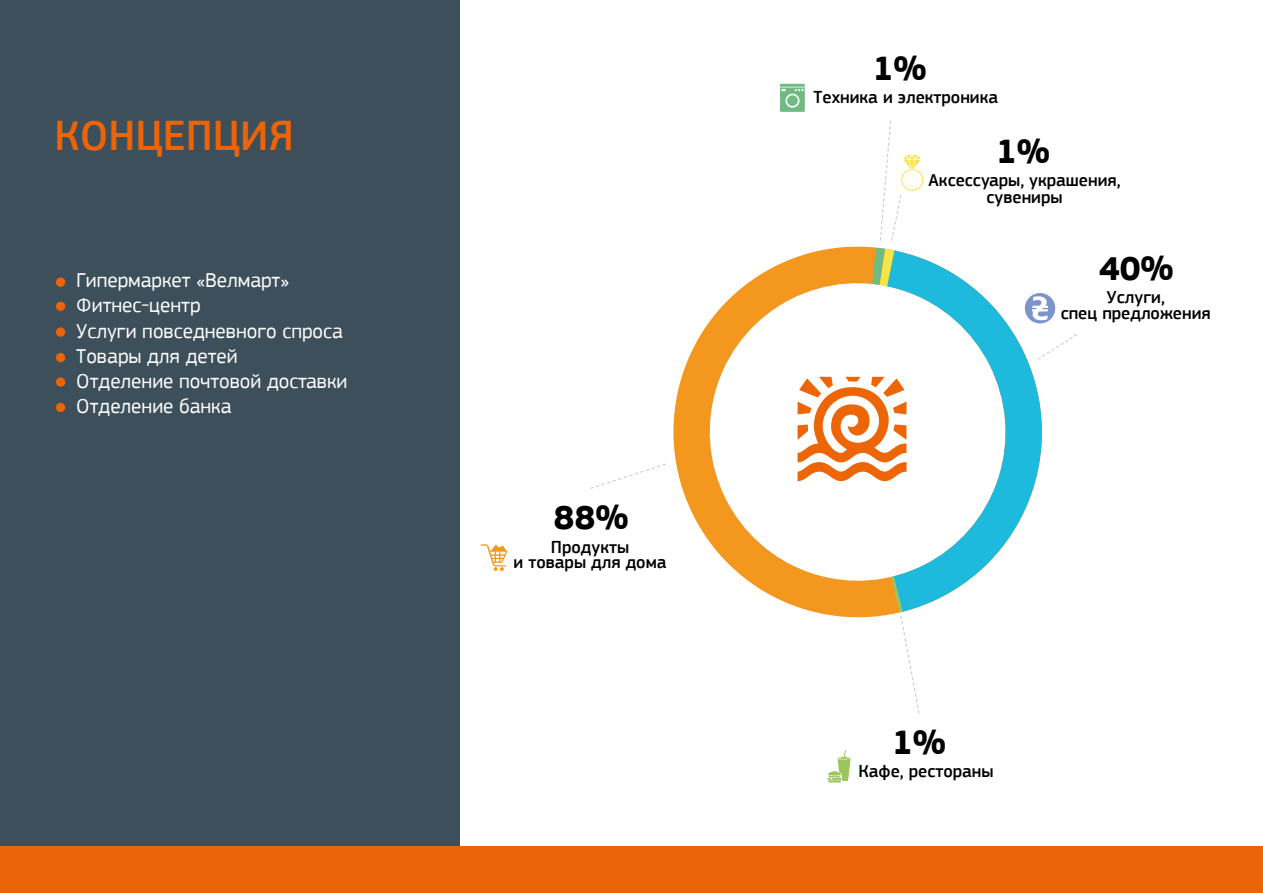
<style>
.page{position:relative;width:1263px;height:893px;background:#fff}
.page>*{position:absolute;margin:0;border:0;box-sizing:border-box;transform-origin:0 0}
.t1{font:500 43.5px "PF Square Sans Pro";color:#ec6408}
.t2{font:700 34.65px "PF Square Sans Pro";color:#000}
.t3{font:21px/25.2px "PF Square Sans Pro";color:#fff}
.t4{font:500 18px/16.5px "PF Square Sans Pro";color:#000;text-align:center}
</style>
<div class="page">
<div style="left:0;top:0;width:459px;height:852px;background:#3d4f5a"></div>
<div style="left:0;top:847px;width:1263px;height:46px;background:#ec6408"></div>
<div style="left:56px;top:277px;width:9px;height:10px;background:#ec6408;border-radius:50%"></div>
<div style="left:56px;top:302px;width:9px;height:9px;background:#ec6408;border-radius:50%"></div>
<div style="left:56px;top:327px;width:9px;height:10px;background:#ec6408;border-radius:50%"></div>
<div style="left:56px;top:353px;width:9px;height:9px;background:#ec6408;border-radius:50%"></div>
<div style="left:56px;top:377px;width:9px;height:10px;background:#ec6408;border-radius:50%"></div>
<div style="left:56px;top:403px;width:9px;height:9px;background:#ec6408;border-radius:50%"></div>
<svg style="left:673px;top:246px;width:218px;height:372px"></svg>
<svg style="left:887px;top:250px;width:161px;height:359px"></svg>
<svg style="left:872px;top:248px;width:22px;height:38px"></svg>
<svg style="left:797px;top:377px;width:109px;height:104px"></svg>
<svg style="left:480px;top:544px;width:28px;height:27px"></svg>
<div style="left:1025px;top:293px;width:30px;height:30px;background:#7c94cb;border-radius:50%"></div>
<svg style="left:1032px;top:296px;width:16px;height:24px"></svg>
<svg style="left:780px;top:84px;width:25px;height:28px"></svg>
<svg style="left:827px;top:750px;width:23px;height:32px"></svg>
<svg style="left:880px;top:120px;width:43px;height:121px"></svg>
<svg style="left:1036px;top:333px;width:41px;height:28px"></svg>
<svg style="left:891px;top:574px;width:29px;height:140px"></svg>
<svg style="left:590px;top:463px;width:76px;height:26px"></svg>
<h1 class="t1" style="left:54px;top:110px;width:241px">КОНЦЕПЦИЯ</h1>
<p class="t3" style="left:76px;top:268px;width:273px">Гипермаркет «Велмарт»<br>Фитнес-центр<br>Услуги повседневного спроса<br>Товары для детей<br>Отделение почтовой доставки<br>Отделение банка</p>
<h2 class="t2" style="left:554px;top:497px;width:76px">88%</h2>
<p class="t4" style="left:514px;top:540px;width:154px;line-height:15px">Продукты<br>и товары для дома</p>
<h2 class="t2" style="left:873px;top:47px;width:55px">1%</h2>
<p class="t4" style="left:813px;top:90px;width:186px">Техника и электроника</p>
<h2 class="t2" style="left:996px;top:131px;width:55px">1%</h2>
<p class="t4" style="left:928px;top:173px;width:194px">Аксессуары, украшения, сувениры</p>
<h2 class="t2" style="left:1099px;top:248px;width:76px">40%</h2>
<p class="t4" style="left:1061px;top:289px;width:152px">Услуги,<br>спец предложения</p>
<h2 class="t2" style="left:892px;top:722px;width:55px">1%</h2>
<p class="t4" style="left:858px;top:763px;width:137px">Кафе, рестораны</p>
</div>
